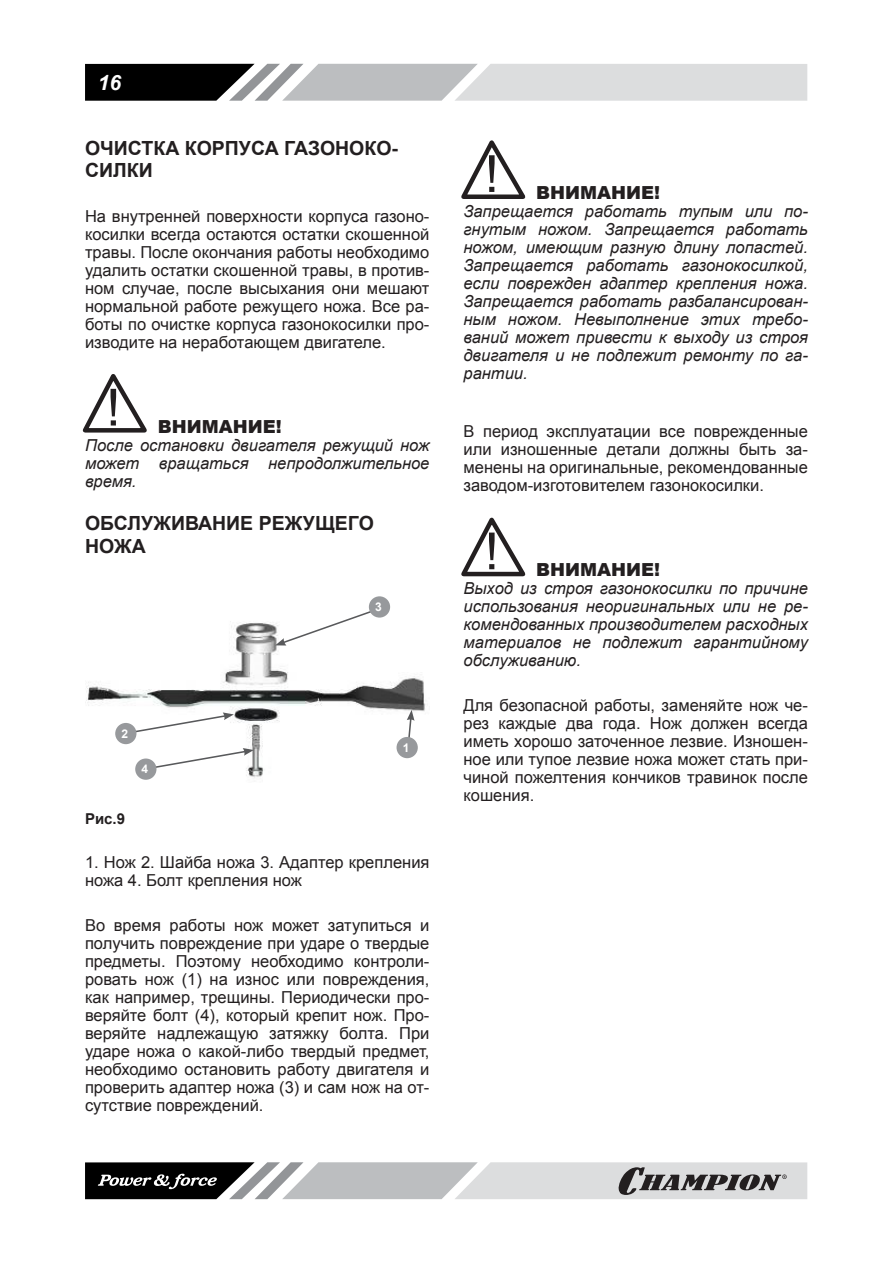
<style>
.page{position:relative;width:893px;height:1263px;background:#fff}
.page>*{position:absolute;margin:0;border:0;box-sizing:border-box;transform-origin:0 0}
.t1{font:italic 700 21px "Arial";color:#fff}
.t2{font:700 19.5px/22.5px "Arial";color:#231f20}
.t3{font:900 18px "Arial";color:#231f20}
.t4{font:16.5px/18px "Arial";color:#231f20;text-align:justify}
.t5{font:italic 16.5px/18px "Arial";color:#231f20;text-align:justify}
.t6{font:700 15px "Arial";color:#231f20}
.t7{font:700 12px "Arial";color:#fff}
</style>
<div class="page">
<svg style="left:85px;top:64px;width:722px;height:37px;background:#a7a8a9"></svg>
<svg style="left:85px;top:1162px;width:722px;height:37px;background:#a1a2a3"></svg>
<svg style="left:82px;top:374px;width:65px;height:59px"></svg>
<img style="left:85px;top:606px;width:341px;height:174px">
<svg style="left:461px;top:140px;width:65px;height:59px"></svg>
<svg style="left:461px;top:517px;width:65px;height:60px"></svg>
<svg style="left:275px;top:607px;width:106px;height:38px"></svg>
<svg style="left:150px;top:748px;width:104px;height:22px"></svg>
<svg style="left:130px;top:712px;width:104px;height:22px"></svg>
<div style="left:369px;top:596px;width:21px;height:22px;background:#97999c;border-radius:50%"></div>
<div style="left:135px;top:758px;width:21px;height:22px;background:#97999c;border-radius:50%"></div>
<div style="left:115px;top:723px;width:21px;height:21px;background:#97999c;border-radius:50%"></div>
<svg style="left:407px;top:710px;width:7px;height:29px"></svg>
<div style="left:397px;top:737px;width:21px;height:21px;background:#97999c;border-radius:50%"></div>
<p class="t1" style="left:98px;top:70px;width:25px">16</p>
<p class="t2" style="left:85px;top:137px;width:314px">ОЧИСТКА КОРПУСА ГАЗОНОКО-<br>СИЛКИ</p>
<p class="t4" style="left:85px;top:207px;width:346px">На внутренней поверхности корпуса газоно&shy;косилки всегда остаются остатки скошенной травы. После окончания работы необходимо удалить остатки скошенной травы, в против&shy;ном случае, после высыхания они мешают нормальной работе режущего ножа. Все ра&shy;боты по очистке корпуса газонокосилки про&shy;изводите на неработающем двигателе.</p>
<p class="t3" style="left:158px;top:413px;width:125px">ВНИМАНИЕ!</p>
<p class="t5" style="left:85px;top:436px;width:346px">После остановки двигателя режущий нож может вращаться непродолжительное время.</p>
<p class="t2" style="left:85px;top:513px;width:290px">ОБСЛУЖИВАНИЕ РЕЖУЩЕГО<br>НОЖА</p>
<p class="t7" style="left:122px;top:726px;width:8px">2</p>
<p class="t7" style="left:142px;top:762px;width:8px">4</p>
<p class="t7" style="left:375px;top:600px;width:8px">3</p>
<p class="t7" style="left:403px;top:740px;width:8px">1</p>
<p class="t6" style="left:85px;top:809px;width:42px">Рис.9</p>
<p class="t4" style="left:85px;top:854px;width:346px">1. Нож 2. Шайба ножа 3. Адаптер крепления ножа 4. Болт крепления нож</p>
<p class="t4" style="left:85px;top:916px;width:346px">Во время работы нож может затупиться и получить повреждение при ударе о твердые предметы. Поэтому необходимо контроли&shy;ровать нож (1) на износ или повреждения, как например, трещины. Периодически про&shy;веряйте болт (4), который крепит нож. Про&shy;веряйте надлежащую затяжку болта. При ударе ножа о какой-либо твердый предмет, необходимо остановить работу двигателя и проверить адаптер ножа (3) и сам нож на от&shy;сутствие повреждений.</p>
<p class="t3" style="left:536px;top:179px;width:125px">ВНИМАНИЕ!</p>
<p class="t5" style="left:463px;top:202px;width:346px">Запрещается работать тупым или по&shy;гнутым ножом. Запрещается работать ножом, имеющим разную длину лопастей.<br>Запрещается работать газонокосилкой, если поврежден адаптер крепления ножа.<br>Запрещается работать разбалансирован&shy;ным ножом. Невыполнение этих требо&shy;ваний может привести к выходу из строя двигателя и не подлежит ремонту по га&shy;рантии.</p>
<p class="t4" style="left:463px;top:423px;width:346px">В период эксплуатации все поврежденные или изношенные детали должны быть за&shy;менены на оригинальные, рекомендованные заводом-изготовителем газонокосилки.</p>
<p class="t3" style="left:536px;top:557px;width:125px">ВНИМАНИЕ!</p>
<p class="t5" style="left:463px;top:580px;width:346px">Выход из строя газонокосилки по причине использования неоригинальных или не ре&shy;комендованных производителем расходных материалов не подлежит гарантийному обслуживанию.</p>
<p class="t4" style="left:463px;top:696px;width:346px">Для безопасной работы, заменяйте нож че&shy;рез каждые два года. Нож должен всегда иметь хорошо заточенное лезвие. Изношен&shy;ное или тупое лезвие ножа может стать при&shy;чиной пожелтения кончиков травинок после кошения.</p>
</div>
